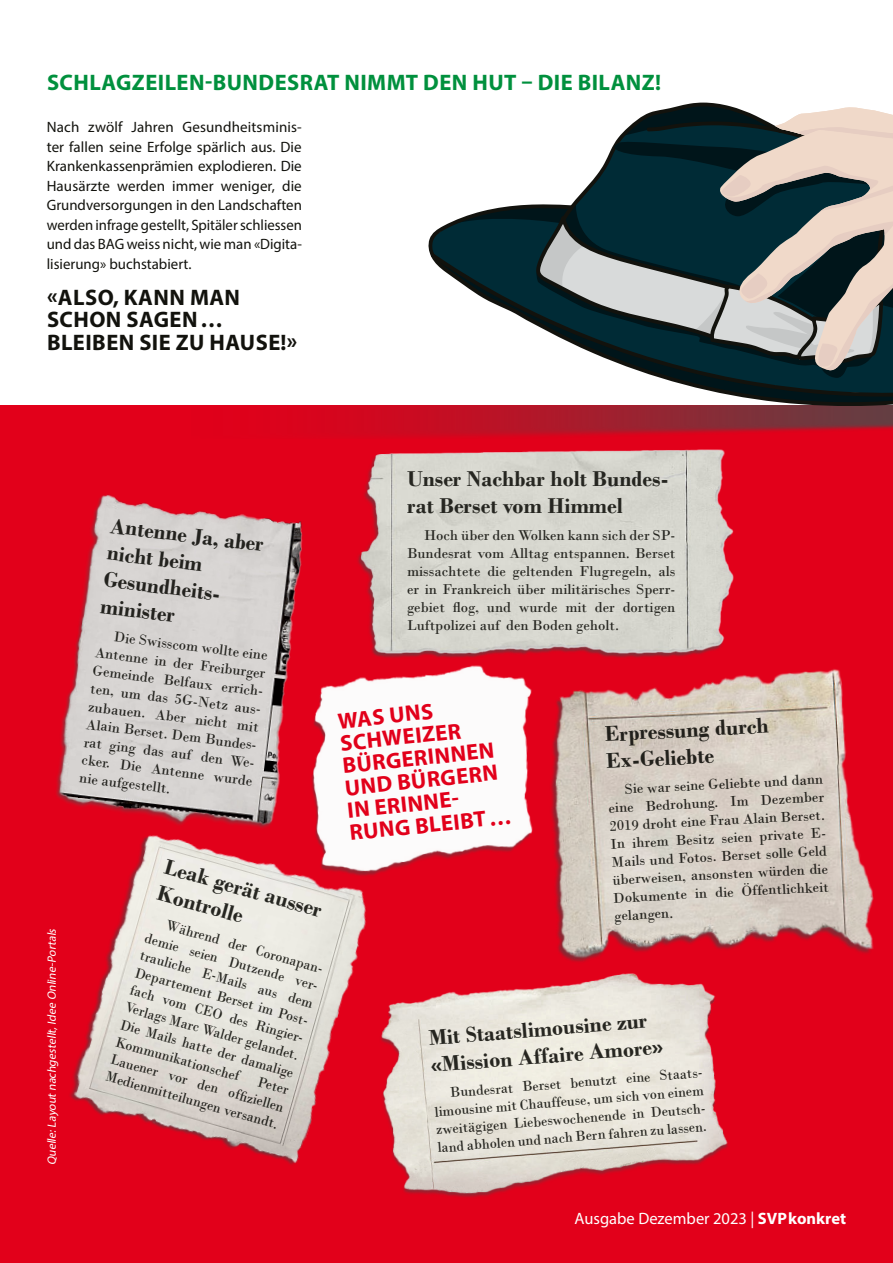
<style>
.page{position:relative;width:893px;height:1263px;background:#fff}
.page>*{position:absolute;margin:0;border:0;box-sizing:border-box;transform-origin:0 0}
.t1{font:700 22.5px/27px "Bodoni";color:#12120d}
.t2{font:700 22.5px/22.5px "Myriad Pro";color:#e2001a}
.t3{font:700 22.5px "Myriad Pro";letter-spacing:.02em;color:#00903d}
.t4{font:700 22.5px/22.5px "Myriad Pro";letter-spacing:.02em;color:#12120d}
.t5{font:16.5px "Myriad Pro";color:#fff}
.t6{font:15px/18px "Bodoni";color:#12120d;text-align:justify}
.t7{font:15px/19.5px "Myriad Pro";color:#12120d;text-align:justify}
.t8{font:15px/18px "Bodoni";color:#12120d;scale:.95 1}
.t9{font:italic 12px "Myriad Pro";color:#fff}
.s1{font-weight:700}
</style>
<div class="page">
<div style="left:0;top:405px;width:893px;height:858px;background:#e2001a"></div>
<img style="left:317px;top:405px;width:576px;height:31px">
<svg style="left:427px;top:223px;width:466px;height:184px"></svg>
<svg style="left:430px;top:253px;width:463px;height:144px"></svg>
<svg style="left:449px;top:103px;width:444px;height:275px"></svg>
<img style="left:551px;top:669px;width:323px;height:288px">
<img style="left:403px;top:957px;width:325px;height:241px">
<img style="left:343px;top:429px;width:415px;height:250px">
<img style="left:56px;top:494px;width:247px;height:325px">
<img style="left:70px;top:819px;width:346px;height:371px">
<img style="left:300px;top:644px;width:245px;height:246px">
<h1 class="t3" style="left:47px;top:68px;width:616px">SCHLAGZEILEN-BUNDESRAT NIMMT DEN HUT – DIE BILANZ!</h1>
<p class="t7" style="left:47px;top:117px;width:257px">Nach zwölf Jahren Gesundheitsminis&shy;ter fallen seine Erfolge spärlich aus. Die Krankenkassenprämien explodieren. Die Hausärzte werden immer weniger, die Grundversorgungen in den Landschaften werden infrage gestellt, Spitäler schliessen und das BAG weiss nicht, wie man «Digita&shy;lisierung» buchstabiert.</p>
<h1 class="t4" style="left:47px;top:285px;width:252px">«ALSO, KANN MAN<br>SCHON SAGEN…<br>BLEIBEN SIE ZU HAUSE!»</h1>
<p class="t9" style="left:44px;top:1165px;width:240px;rotate:-90deg">Quelle:Layoutnachgestellt,Idee Online-Portals</p>
<h1 class="t1" style="left:112px;top:512px;width:156px;rotate:7deg">Antenne Ja, aber nicht beim<br>Gesundheits&shy;minister</h1>
<p class="t6" style="left:98px;top:626px;width:173px;text-indent:17px;rotate:7deg">Die Swisscom wollte eine Antenne in der Freiburger Gemeinde Belfaux errich&shy;ten, um das 5G-Netz aus&shy;zubauen.</p>
<p class="t6" style="left:89px;top:697px;width:173px;text-indent:68px;rotate:7deg">Aber nicht mit Alain Berset. Dem Bundes&shy;rat ging das auf den We&shy;cker. Die Antenne wurde nie aufgestellt.</p>
<h1 class="t1" style="left:169px;top:852px;width:164px;rotate:16deg">Leak gerät ausser<br>Kontrolle</h1>
<p class="t8" style="left:153px;top:911px;width:201px;text-indent:17px;rotate:16deg">Während der Coronapan&shy;demie seien Dutzende ver&shy;trauliche E-Mails aus dem<br>Departement Berset im Post&shy;fach vom CEO des Ringier-<br>Verlags Marc Walder gelandet.<br>Die Mails hatte der damalige<br>Kommunikationschef</p>
<p class="t8" style="left:119px;top:1032px;width:190px;text-align:justify;text-indent:148px;rotate:16deg">Peter Lauener vor den offi ziellen Medienmitteilungen versandt.</p>
<h1 class="t1" style="left:407px;top:465px;width:264px">Unser Nachbar holt Bundes&shy;rat Berset vom Himmel</h1>
<p class="t6" style="left:407px;top:526px;width:270px;text-indent:17px">Hoch über den Wolken kann sich der SP-Bundesrat vom Alltag entspannen. Berset missachtete die geltenden Flugregeln, als er in Frankreich über militärisches Sperr&shy;gebiet flog, und wurde mit der dortigen Luftpolizei auf den Boden geholt.</p>
<h1 class="t2" style="left:337px;top:709px;width:164px;rotate:-6deg">WAS UNS<br>SCHWEIZER<br>BÜRGERINNEN<br>UND BÜRGERN<br>IN ERINNE-<br>RUNG BLEIBT…</h1>
<h1 class="t1" style="left:604px;top:720px;width:166px;rotate:-3deg">Erpressung durch<br>Ex-Geliebte</h1>
<p class="t6" style="left:607px;top:781px;width:227px;text-align:left;text-indent:17px;rotate:-3deg">Sie war seine Geliebte und dann eine Bedrohung. Im Dezember<br>2019 droht eine Frau Alain Berset.<br>In ihrem Besitz seien private E-<br>Mails und Fotos. Berset solle Geld überweisen, ansonsten würden die<br>Dokumente in die Öffentlichkeit gelangen.</p>
<h1 class="t1" style="left:427px;top:1025px;width:234px;rotate:-5deg">Mit Staatslimousine zur «Mission Affaire Amore»</h1>
<p class="t6" style="left:432px;top:1086px;width:282px;text-align:left;text-indent:17px;rotate:-5deg">Bundesrat Berset benutzt eine Staats&shy;limousine mit Chauffeuse, um sich von einem zweitägigen Liebeswochenende in Deutsch&shy;land abholen und nach Bern fahren zu lassen.</p>
<p class="t5" style="left:574px;top:1208px;width:273px">Ausgabe Dezember 2023 | <span class="s1">SVPkonkret</span></p>
</div>
